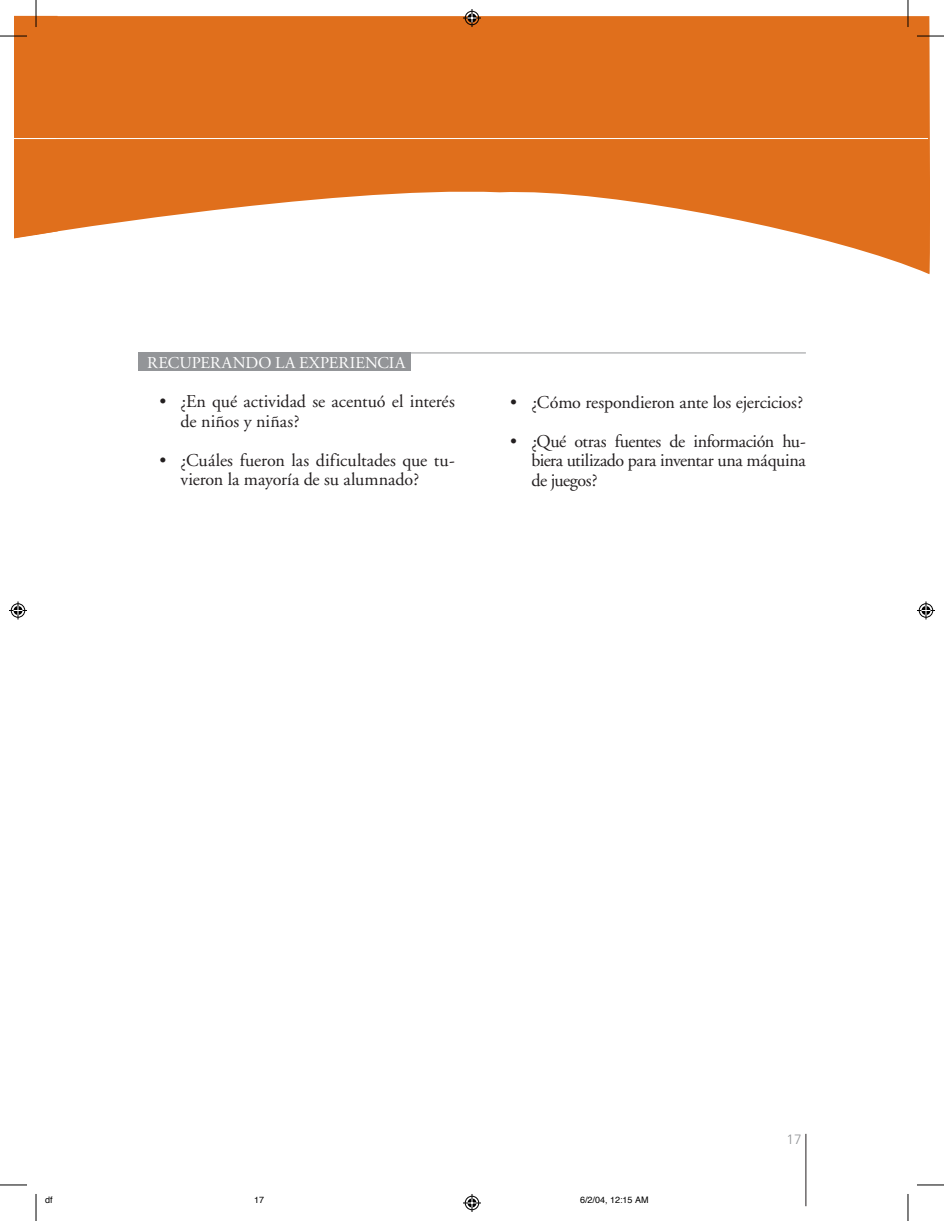
<style>
.page{position:relative;width:944px;height:1221px;background:#fff}
.page>*{position:absolute;margin:0;border:0;box-sizing:border-box;transform-origin:0 0}
.balazo_2_col{font:18px/19.5px "Adobe Garamond";letter-spacing:-.01em;color:#231f20}
.puntos_2col{font:16.5px "Adobe Garamond";color:#fff}
.t1{font:300 13.5px "Frutiger";color:#939598}
.t2{font:9px "Helvetica";color:#000}
</style>
<div class="page">
<svg style="left:58px;top:16px;width:871px;height:258px;fill:#e06f1c"></svg>
<hr style="left:805px;top:1133px;width:1px;height:72px;background:#231f20">
<hr style="left:36px;top:138px;width:892px;height:1px;background:#fff">
<div style="left:139px;top:352px;width:272px;height:19px;background:#939598"></div>
<hr style="left:139px;top:352px;width:667px;height:1px;background:#939598">
<svg style="left:0;top:0;width:58px;height:239px"></svg>
<svg style="left:907px;top:0;width:1px;height:27px"></svg>
<svg style="left:917px;top:36px;width:27px;height:1px"></svg>
<svg style="left:36px;top:1194px;width:1px;height:26px"></svg>
<svg style="left:0;top:1184px;width:27px;height:1px"></svg>
<svg style="left:907px;top:1194px;width:1px;height:26px"></svg>
<svg style="left:917px;top:1184px;width:27px;height:1px"></svg>
<svg style="left:463px;top:9px;width:18px;height:18px"></svg>
<svg style="left:463px;top:1194px;width:18px;height:17px"></svg>
<svg style="left:9px;top:601px;width:18px;height:18px"></svg>
<svg style="left:917px;top:601px;width:18px;height:18px"></svg>
<p class="puntos_2col" style="left:147px;top:354px;width:260px">RECUPERANDO LA EXPERIENCIA</p>
<p class="balazo_2_col" style="left:181px;top:392px;width:276px;text-indent:-21px">• ¿En qué actividad se acentuó el interés de niños y niñas?</p>
<p class="balazo_2_col" style="left:181px;top:451px;width:276px;text-indent:-21px">• ¿Cuáles fueron las dificultades que tu&shy;vieron la mayoría de su alumnado?</p>
<p class="balazo_2_col" style="left:510px;top:392px;width:294px">• ¿Cómo respondieron ante los ejercicios?</p>
<p class="balazo_2_col" style="left:531px;top:431px;width:276px;text-align:justify;text-indent:-21px">• ¿Qué otras fuentes de información hu&shy;biera utilizado para inventar una máquina de juegos?</p>
<p class="t1" style="left:786px;top:1131px;width:17px">17</p>
<p class="t2" style="left:45px;top:1193px;width:9px">df</p>
<p class="t2" style="left:254px;top:1193px;width:12px">17</p>
<p class="t2" style="left:580px;top:1193px;width:70px">6/2/04, 12:15 AM</p>
</div>
